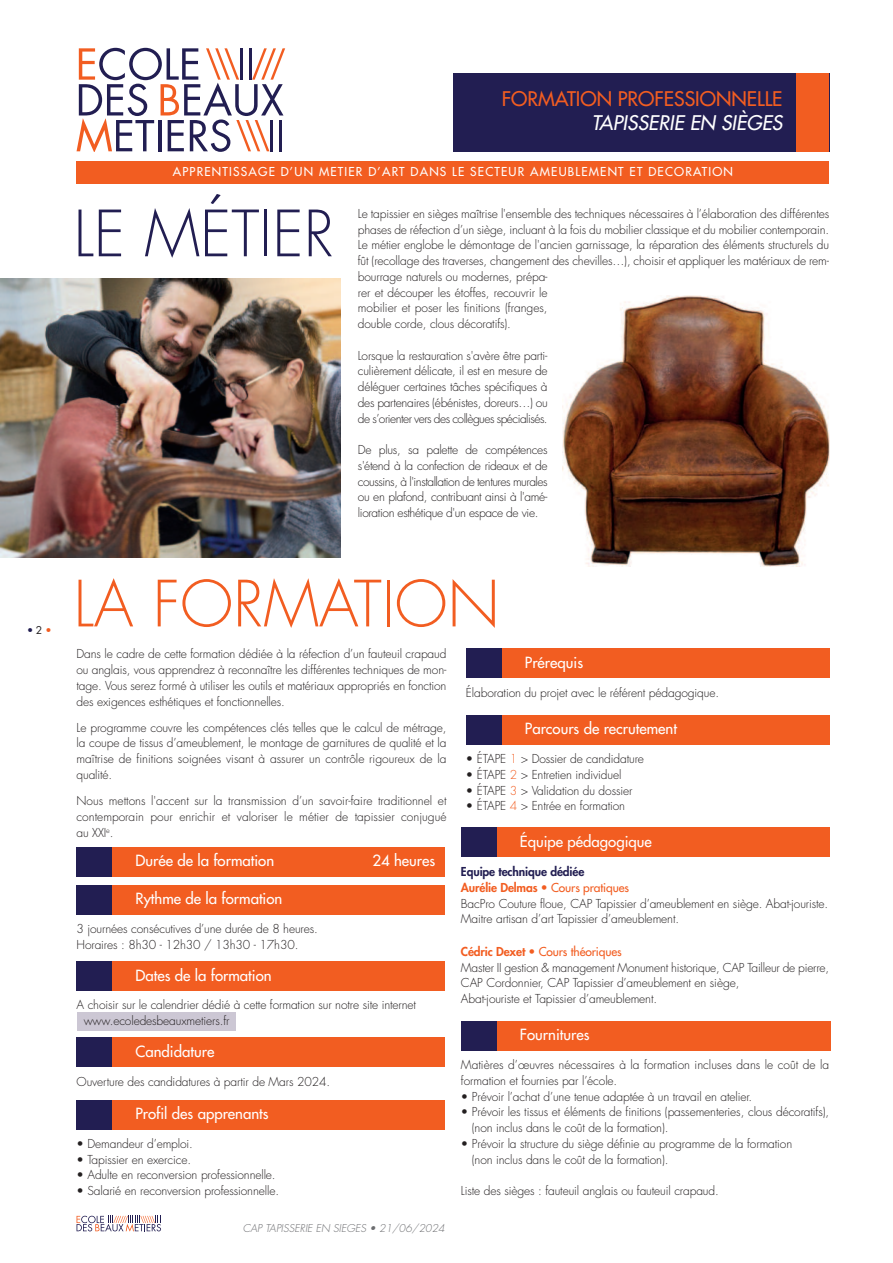
<style>
.page{position:relative;width:893px;height:1263px;background:#fff}
.page>*{position:absolute;margin:0;border:0;box-sizing:border-box;transform-origin:0 0}
.t1{font:300 61.95px "Futura";color:#f25d21}
.t2{font:300 61.95px "Futura";color:#221e52}
.t3{font:19.65px "Futura";color:#f25d21}
.t4{font:italic 19.65px "Futura";color:#fff}
.t5{font:15px "Futura";color:#fff}
.t6{font:300 12px/15.8px "Futura";letter-spacing:-.01em;color:#231f20}
.t7{font:12px "Futura";letter-spacing:.1em;color:#fff}
.t8{font:italic 300 10.5px "Futura";color:#6c6d70}
.t9{font:10.5px "Futura";color:#221e52}
.s1{color:#231f20}
.s2{color:#f25d21}
.s3{font-weight:800;color:#221e52}
.s4{font-weight:800;color:#f25d21}
.s5{font-weight:400;color:#f25d21}
</style>
<div class="page">
<div style="left:77px;top:1012px;width:159px;height:18px;background:#ccc7d4"></div>
<div style="left:453px;top:73px;width:376px;height:78px;background:#221e52"></div>
<div style="left:796px;top:73px;width:33px;height:78px;background:#f25d21"></div>
<svg style="left:77px;top:48px;width:208px;height:103px"></svg>
<div style="left:77px;top:161px;width:752px;height:23px;background:#f25d21"></div>
<div style="left:77px;top:885px;width:368px;height:30px;background:#f25d21"></div>
<div style="left:77px;top:885px;width:35px;height:30px;background:#221e52"></div>
<div style="left:77px;top:847px;width:368px;height:29px;background:#f25d21"></div>
<div style="left:77px;top:847px;width:35px;height:29px;background:#221e52"></div>
<div style="left:77px;top:961px;width:368px;height:30px;background:#f25d21"></div>
<div style="left:77px;top:961px;width:35px;height:30px;background:#221e52"></div>
<div style="left:77px;top:1037px;width:368px;height:30px;background:#f25d21"></div>
<div style="left:77px;top:1037px;width:35px;height:30px;background:#221e52"></div>
<div style="left:466px;top:648px;width:363px;height:30px;background:#f25d21"></div>
<div style="left:466px;top:648px;width:35px;height:30px;background:#221e52"></div>
<div style="left:77px;top:1100px;width:368px;height:29px;background:#f25d21"></div>
<div style="left:77px;top:1100px;width:35px;height:29px;background:#221e52"></div>
<div style="left:466px;top:715px;width:363px;height:30px;background:#f25d21"></div>
<div style="left:466px;top:715px;width:35px;height:30px;background:#221e52"></div>
<div style="left:461px;top:1021px;width:370px;height:30px;background:#f25d21"></div>
<div style="left:461px;top:1021px;width:35px;height:30px;background:#221e52"></div>
<img style="left:0;top:278px;width:340px;height:280px">
<div style="left:461px;top:827px;width:368px;height:30px;background:#f25d21"></div>
<div style="left:461px;top:827px;width:35px;height:30px;background:#221e52"></div>
<svg style="left:77px;top:1216px;width:84px;height:15px"></svg>
<img style="left:563px;top:295px;width:266px;height:271px">
<p class="t9" style="left:27px;top:626px;width:26px">•<span class="s1">2</span><span class="s2">•</span></p>
<h2 class="t3" style="left:502px;top:89px;width:282px">FORMATION PROFESSIONNELLE</h2>
<h2 class="t4" style="left:592px;top:113px;width:192px">TAPISSERIE EN SIÈGES</h2>
<p class="t7" style="left:173px;top:166px;width:562px">APPRENTISSAGE D’UN METIER D’ART DANS LE SECTEUR AMEUBLEMENT ET DECORATION</p>
<p class="t6" style="left:358px;top:206px;width:473px">Le tapissier en sièges maîtrise l'ensemble des techniques nécessaires à l’élaboration des différentes phases de réfection d’un siège, incluant à la fois du mobilier classique et du mobilier contemporain.<br>Le métier englobe le démontage de l'ancien garnissage, la réparation des éléments structurels du fût (recollage des traverses, changement des chevilles…), choisir et appliquer les matériaux de rem&shy;bourrage naturels ou modernes, prépa-<br>rer et découper les étoffes, recouvrir le<br>mobilier et poser les finitions (franges,<br>double corde, clous décoratifs).</p>
<p class="t6" style="left:358px;top:348px;width:191px;text-align:justify">Lorsque la restauration s'avère être parti&shy;culièrement délicate, il est en mesure de déléguer certaines tâches spécifiques à des partenaires (ébénistes, doreurs…) ou de s’orienter vers des collègues spécialisés.</p>
<p class="t6" style="left:358px;top:443px;width:191px;text-align:justify">De plus, sa palette de compétences s'étend à la confection de rideaux et de coussins, à l'installation de tentures murales ou en plafond, contribuant ainsi à l'amé&shy;lioration esthétique d'un espace de vie.</p>
<h1 class="t2" style="left:73px;top:205px;width:262px">LE MÉTIER</h1>
<h1 class="t1" style="left:73px;top:575px;width:428px">LA FORMATION</h1>
<p class="t6" style="left:77px;top:647px;width:371px;text-align:justify">Dans le cadre de cette formation dédiée à la réfection d’un fauteuil crapaud ou anglais, vous apprendrez à reconnaître les différentes techniques de mon&shy;tage. Vous serez formé à utiliser les outils et matériaux appropriés en fonction des exigences esthétiques et fonctionnelles.</p>
<p class="t6" style="left:77px;top:720px;width:371px;text-align:justify">Le programme couvre les compétences clés telles que le calcul de métrage, la coupe de tissus d’ameublement, le montage de garnitures de qualité et la maîtrise de finitions soignées visant à assurer un contrôle rigoureux de la qualité.</p>
<p class="t6" style="left:77px;top:794px;width:371px;text-align:justify">Nous mettons l'accent sur la transmission d’un savoir-faire traditionnel et contemporain pour enrichir et valoriser le métier de tapissier conjugué au XXI<sup>e</sup>.</p>
<p class="t5" style="left:136px;top:853px;width:140px">Durée de la formation</p>
<p class="t5" style="left:372px;top:853px;width:64px">24 heures</p>
<p class="t5" style="left:136px;top:891px;width:148px">Rythme de la formation</p>
<p class="t6" style="left:77px;top:922px;width:243px">3 journées consécutives d’une durée de 8 heures.<br>Horaires : 8h30 - 12h30 / 13h30 - 17h30.</p>
<p class="t5" style="left:136px;top:967px;width:138px">Dates de la formation</p>
<p class="t6" style="left:84px;top:998px;width:334px;text-indent:-7px">A choisir sur le calendrier dédié à cette formation sur notre site internet www.ecoledesbeauxmetiers.fr</p>
<p class="t5" style="left:136px;top:1044px;width:80px">Candidature</p>
<p class="t6" style="left:77px;top:1074px;width:255px">Ouverture des candidatures à partir de Mars 2024.</p>
<p class="t5" style="left:136px;top:1106px;width:135px">Profil des apprenants</p>
<p class="t6" style="left:77px;top:1137px;width:118px">• Demandeur d’emploi.</p>
<p class="t6" style="left:77px;top:1152px;width:116px">• Tapissier en exercice.</p>
<p class="t6" style="left:77px;top:1168px;width:201px">• Adulte en reconversion professionnelle.</p>
<p class="t6" style="left:77px;top:1184px;width:204px">• Salarié en reconversion professionnelle.</p>
<p class="t8" style="left:243px;top:1223px;width:204px">CAP TAPISSERIE EN SIEGES • 21/06/2024</p>
<p class="t5" style="left:525px;top:655px;width:60px">Prérequis</p>
<p class="t6" style="left:466px;top:685px;width:255px">Élaboration du projet avec le référent pédagogique.</p>
<p class="t5" style="left:525px;top:721px;width:154px">Parcours de recrutement</p>
<p class="t6" style="left:466px;top:752px;width:180px">• ÉTAPE <span class="s2">1</span> &gt; Dossier de candidature</p>
<p class="t6" style="left:466px;top:768px;width:157px">• ÉTAPE <span class="s2">2</span> &gt; Entretien individuel</p>
<p class="t6" style="left:466px;top:783px;width:168px">• ÉTAPE <span class="s2">3</span> &gt; Validation du dossier</p>
<p class="t6" style="left:466px;top:799px;width:161px">• ÉTAPE <span class="s2">4</span> &gt; Entrée en formation</p>
<p class="t5" style="left:520px;top:833px;width:133px">Équipe pédagogique</p>
<p class="t6" style="left:461px;top:864px;width:369px"><span class="s3">Equipe technique dédiée<br></span><span class="s4">Aurélie Delmas •</span> <span class="s5">Cours pratiques<br></span>BacPro Couture floue, CAP Tapissier d’ameublement en siège. Abat-jouriste.<br>Maitre artisan d’art Tapissier d’ameublement.</p>
<p class="t6" style="left:461px;top:944px;width:370px"><span class="s4">Cédric Dexet •</span> <span class="s5">Cours théoriques<br></span>Master II gestion &amp; management Monument historique, CAP Tailleur de pierre, CAP Cordonnier, CAP Tapissier d’ameublement en siège,<br>Abat-jouriste et Tapissier d’ameublement.</p>
<p class="t5" style="left:520px;top:1027px;width:71px">Fournitures</p>
<p class="t6" style="left:461px;top:1058px;width:370px">Matières d’œuvres nécessaires à la formation incluses dans le coût de la formation et fournies par l’école.</p>
<p class="t6" style="left:461px;top:1089px;width:293px">• Prévoir l’achat d’une tenue adaptée à un travail en atelier.</p>
<p class="t6" style="left:472px;top:1105px;width:359px;text-indent:-11px">• Prévoir les tissus et éléments de finitions (passementeries, clous décoratifs), (non inclus dans le coût de la formation).</p>
<p class="t6" style="left:472px;top:1137px;width:322px;text-indent:-11px">• Prévoir la structure du siège définie au programme de la formation (non inclus dans le coût de la formation).</p>
<p class="t6" style="left:461px;top:1184px;width:259px">Liste des sièges : fauteuil anglais ou fauteuil crapaud.</p>
</div>
